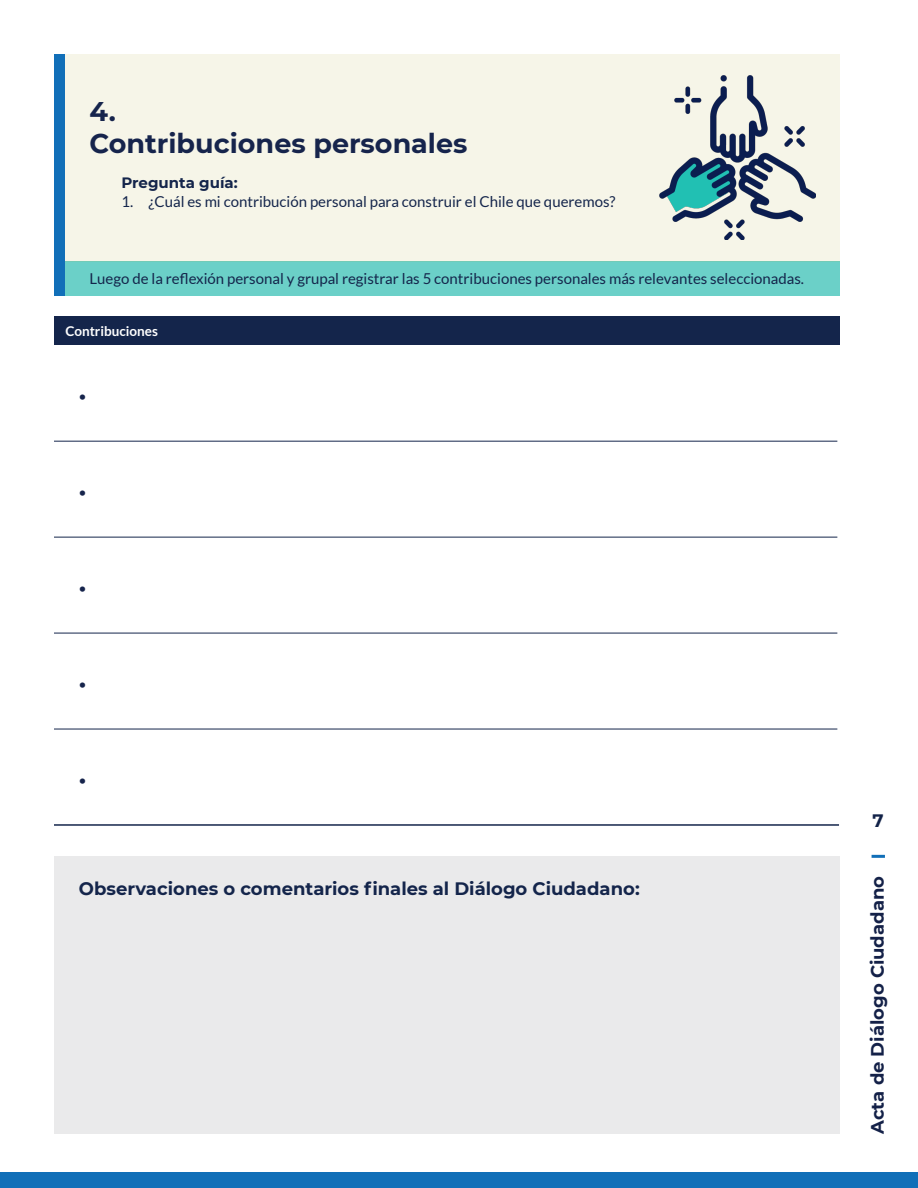
<style>
.page{position:relative;width:918px;height:1188px;background:#fff}
.page>*{position:absolute;margin:0;border:0;box-sizing:border-box;transform-origin:0 0}
.t1{font:700 27px "Montserrat";color:#16244c}
.t2{font:700 21px "Montserrat";color:#16244c}
.t3{font:700 18px "Montserrat";color:#14254b}
.t4{font:700 18px "Montserrat";color:#142148}
.t5{font:700 18px "Montserrat";color:#122248}
.t6{font:15px "Lato";color:#14254b}
.t7{font:700 15px "Montserrat";color:#14254b}
.t8{font:700 13.5px "Lato";color:#fff}
</style>
<div class="page">
<div style="left:54px;top:261px;width:785px;height:34px;background:#6bd0c8"></div>
<div style="left:54px;top:856px;width:785px;height:278px;background:#eaeaeb"></div>
<div style="left:54px;top:54px;width:785px;height:207px;background:#f6f5e8"></div>
<div style="left:54px;top:316px;width:785px;height:29px;background:#14254b"></div>
<hr style="left:54px;top:824px;width:785px;height:2px;background:#14254b">
<hr style="left:54px;top:729px;width:783px;height:1px;background:#14254b">
<hr style="left:54px;top:633px;width:783px;height:1px;background:#14254b">
<hr style="left:54px;top:537px;width:783px;height:1px;background:#14254b">
<hr style="left:54px;top:441px;width:783px;height:1px;background:#14254b">
<svg style="left:872px;top:855px;width:13px;height:3px"></svg>
<div style="left:0;top:1173px;width:918px;height:15px;background:#116fb8"></div>
<img style="left:659px;top:76px;width:156px;height:163px">
<div style="left:54px;top:54px;width:11px;height:241px;background:#116fb8"></div>
<p class="t1" style="left:90px;top:91px;width:28px">4.</p>
<p class="t1" style="left:90px;top:124px;width:379px">Contribuciones personales</p>
<p class="t7" style="left:121px;top:172px;width:118px">Pregunta guía:</p>
<p class="t6" style="left:121px;top:193px;width:496px">1. ¿Cuál es mi contribución personal para construir el Chile que queremos?</p>
<p class="t6" style="left:90px;top:271px;width:716px">Luego de la reflexión personal y grupal registrar las 5 contribuciones personales más relevantes seleccionadas.</p>
<p class="t8" style="left:65px;top:323px;width:94px">Contribuciones</p>
<p class="t2" style="left:79px;top:381px;width:9px">•</p>
<p class="t2" style="left:79px;top:477px;width:9px">•</p>
<p class="t2" style="left:79px;top:573px;width:9px">•</p>
<p class="t2" style="left:79px;top:669px;width:9px">•</p>
<p class="t2" style="left:79px;top:765px;width:9px">•</p>
<p class="t3" style="left:79px;top:876px;width:562px">Observaciones o comentarios finales al Diálogo Ciudadano:</p>
<p class="t5" style="left:872px;top:808px;width:13px">7</p>
<p class="t4" style="left:864px;top:1134px;width:260px;rotate:-90deg">Acta de Diálogo Ciudadano</p>
</div>
